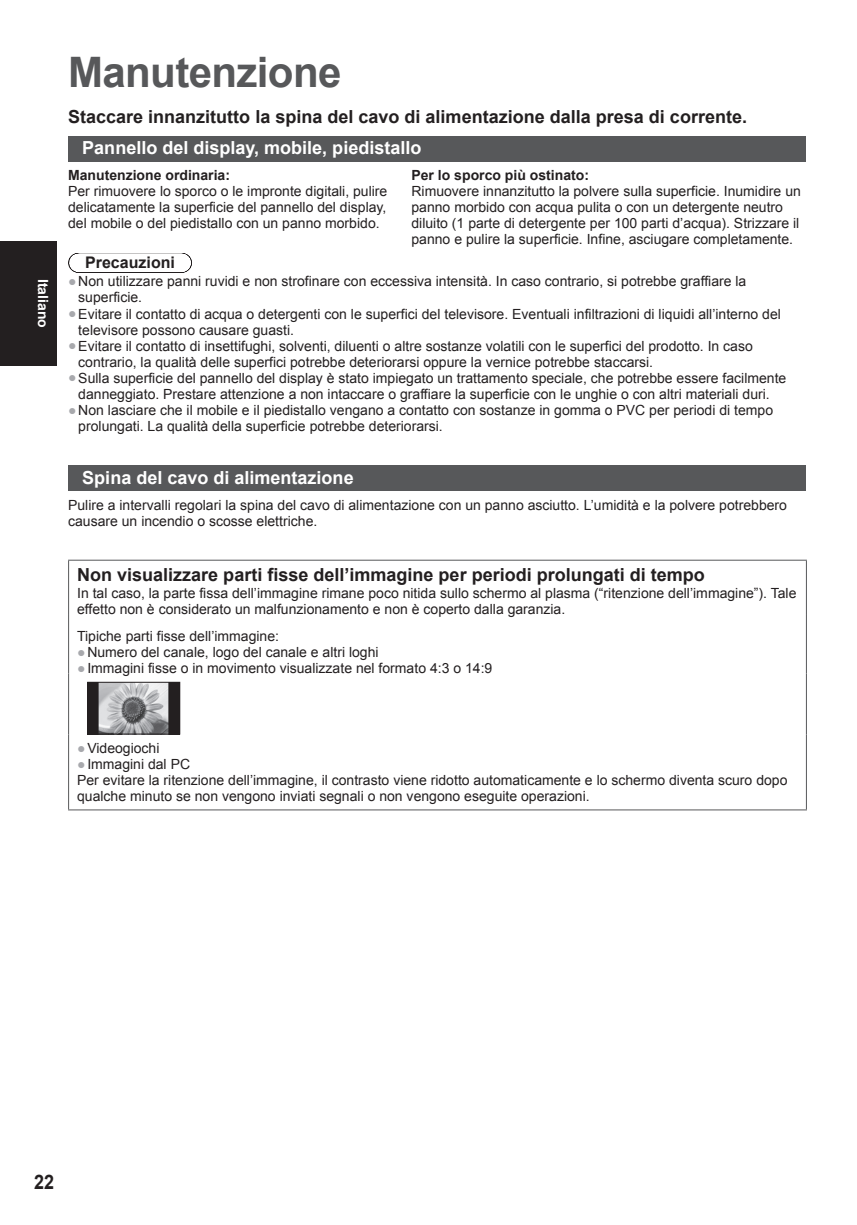
<style>
.page{position:relative;width:857px;height:1225px;background:#fff}
.page>*{position:absolute;margin:0;border:0;box-sizing:border-box;transform-origin:0 0}
.t1{font:700 42px "Arial";letter-spacing:-.015em;color:#57585a}
.t2{font:700 20px "Arial";color:#231f20;scale:.9 1}
.t3{font:700 18px "Arial";color:#231f20}
.t4{font:700 18px "Arial";color:#fff}
.t5{font:700 16px "Arial";color:#231f20}
.t6{font:14px/16.2px "Arial";color:#231f20}
.t7{font:700 14px "Arial";color:#231f20}
.t8{font:700 14px "Arial";color:#fff}
.s1{color:#a8a9ad}
</style>
<div class="page">
<div style="left:0;top:241px;width:57px;height:125px;background:#231f20"></div>
<div style="left:68px;top:136px;width:737px;height:25px;background:#57585a"></div>
<svg style="left:78px;top:253px;width:104px;height:20px"></svg>
<div style="left:68px;top:465px;width:737px;height:26px;background:#57585a"></div>
<hr style="left:68px;top:560px;width:738px;height:1px;background:#57585a">
<hr style="left:68px;top:561px;width:1px;height:53px;background:#57585a">
<hr style="left:805px;top:561px;width:1px;height:53px;background:#57585a">
<hr style="left:68px;top:614px;width:1px;height:59px;background:#57585a">
<hr style="left:805px;top:614px;width:1px;height:59px;background:#57585a">
<hr style="left:68px;top:734px;width:1px;height:75px;background:#57585a">
<hr style="left:805px;top:734px;width:1px;height:75px;background:#57585a">
<hr style="left:68px;top:809px;width:738px;height:1px;background:#57585a">
<hr style="left:68px;top:673px;width:1px;height:61px;background:#57585a">
<hr style="left:805px;top:673px;width:1px;height:61px;background:#57585a">
<img style="left:89px;top:684px;width:89px;height:48px">
<div style="left:87px;top:682px;width:93px;height:52px;border:1px solid #231f20"></div>
<p class="t8" style="left:51px;top:279px;width:51px;rotate:90deg">Italiano</p>
<h1 class="t1" style="left:68px;top:49px;width:275px">Manutenzione</h1>
<p class="t3" style="left:68px;top:106px;width:680px">Staccare innanzitutto la spina del cavo di alimentazione dalla presa di corrente.</p>
<p class="t4" style="left:82px;top:138px;width:340px">Pannello del display, mobile, piedistallo</p>
<p class="t7" style="left:68px;top:167px;width:163px">Manutenzione ordinaria:</p>
<p class="t6" style="left:68px;top:183px;width:320px;text-align:justify">Per rimuovere lo sporco o le impronte digitali, pulire delicatamente la superficie del pannello del display, del mobile o del piedistallo con un panno morbido.</p>
<p class="t7" style="left:411px;top:167px;width:179px">Per lo sporco più ostinato:</p>
<p class="t6" style="left:411px;top:183px;width:391px">Rimuovere innanzitutto la polvere sulla superficie. Inumidire un panno morbido con acqua pulita o con un detergente neutro diluito (1 parte di detergente per 100 parti d’acqua). Strizzare il panno e pulire la superficie. Infine, asciugare completamente.</p>
<p class="t5" style="left:85px;top:253px;width:91px">Precauzioni</p>
<p class="t6" style="left:78px;top:273px;width:669px;text-indent:-10px"><span class="s1">●</span>Non utilizzare panni ruvidi e non strofinare con eccessiva intensità. In caso contrario, si potrebbe graffiare la superficie.</p>
<p class="t6" style="left:78px;top:306px;width:703px;text-indent:-10px"><span class="s1">●</span>Evitare il contatto di acqua o detergenti con le superfici del televisore. Eventuali infiltrazioni di liquidi all’interno del televisore possono causare guasti.</p>
<p class="t6" style="left:78px;top:338px;width:675px;text-indent:-10px"><span class="s1">●</span>Evitare il contatto di insettifughi, solventi, diluenti o altre sostanze volatili con le superfici del prodotto. In caso contrario, la qualità delle superfici potrebbe deteriorarsi oppure la vernice potrebbe staccarsi.</p>
<p class="t6" style="left:68px;top:370px;width:719px;text-align:center"><span class="s1">●</span>Sulla superficie del pannello del display è stato impiegato un trattamento speciale, che potrebbe essere facilmente danneggiato. Prestare attenzione a non intaccare o graffiare la superficie con le unghie o con altri materiali duri.</p>
<p class="t6" style="left:78px;top:402px;width:696px;text-indent:-10px"><span class="s1">●</span>Non lasciare che il mobile e il piedistallo vengano a contatto con sostanze in gomma o PVC per periodi di tempo prolungati. La qualità della superficie potrebbe deteriorarsi.</p>
<p class="t4" style="left:82px;top:467px;width:273px">Spina del cavo di alimentazione</p>
<p class="t6" style="left:68px;top:497px;width:720px">Pulire a intervalli regolari la spina del cavo di alimentazione con un panno asciutto. L’umidità e la polvere potrebbero causare un incendio o scosse elettriche.</p>
<p class="t3" style="left:77px;top:564px;width:629px">Non visualizzare parti fisse dell’immagine per periodi prolungati di tempo</p>
<p class="t6" style="left:77px;top:585px;width:720px">In tal caso, la parte fissa dell’immagine rimane poco nitida sullo schermo al plasma (“ritenzione dell’immagine”). Tale effetto non è considerato un malfunzionamento e non è coperto dalla garanzia.</p>
<p class="t6" style="left:77px;top:628px;width:203px">Tipiche parti fisse dell’immagine:</p>
<p class="t6" style="left:77px;top:644px;width:303px"><span class="s1">●</span>Numero del canale, logo del canale e altri loghi</p>
<p class="t6" style="left:77px;top:660px;width:416px"><span class="s1">●</span>Immagini fisse o in movimento visualizzate nel formato 4:3 o 14:9</p>
<p class="t6" style="left:77px;top:740px;width:84px"><span class="s1">●</span>Videogiochi</p>
<p class="t6" style="left:77px;top:756px;width:711px"><span class="s1">●</span>Immagini dal PC<br>Per evitare la ritenzione dell’immagine, il contrasto viene ridotto automaticamente e lo schermo diventa scuro dopo qualche minuto se non vengono inviati segnali o non vengono eseguite operazioni.</p>
<h2 class="t2" style="left:34px;top:1170px;width:24px">22</h2>
</div>
